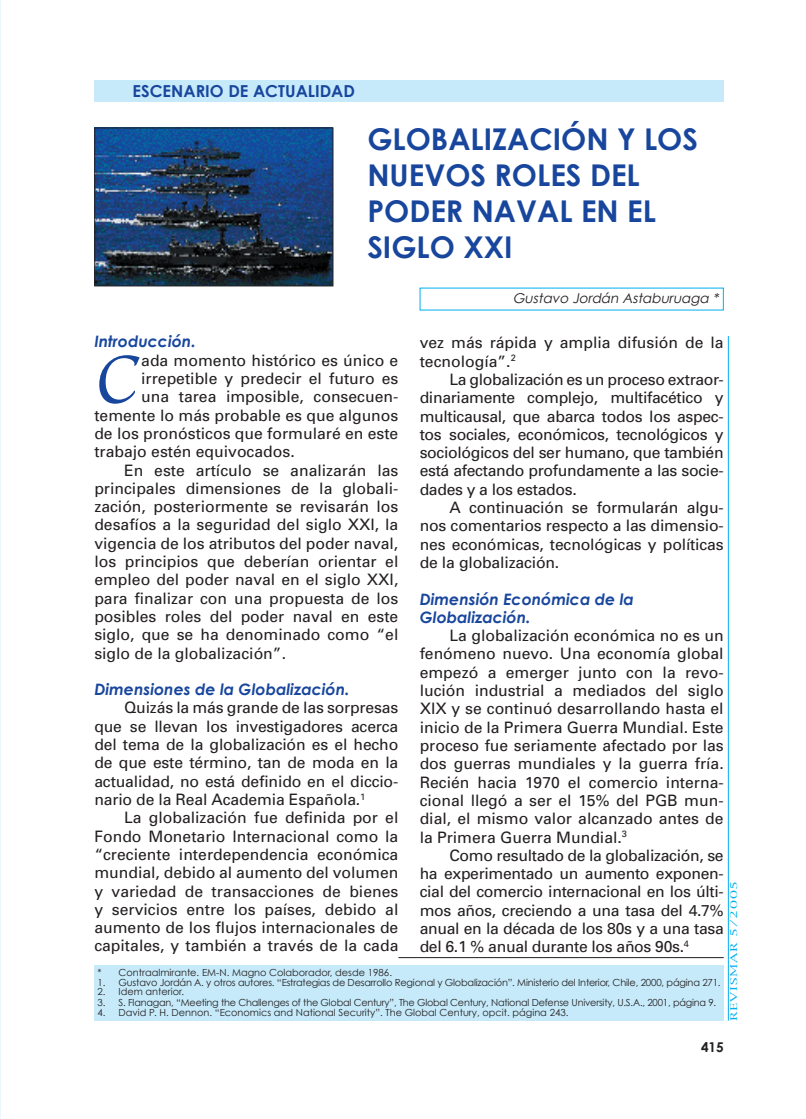
<style>
.page{position:relative;width:806px;height:1119px;background:#fff}
.page>*{position:absolute;margin:0;border:0;box-sizing:border-box;transform-origin:0 0}
.t1{font:69.75px "Apple Chancery";color:#18469d}
.t2{font:700 30px/36px "Century Gothic";color:#18469d}
.t3{font:700 16.5px "Century Gothic";color:#18469d}
.t4{font:15.75px/18.3px "Univers";color:#231f20;text-align:justify}
.t5{font:italic 700 15.75px/18.3px "Century Gothic";color:#18469d}
.t6{font:italic 13.5px "Century Gothic";color:#231f20}
.t7{font:700 13.5px "Century Gothic";color:#231f20}
.t8{font:9.75px "Century Gothic";letter-spacing:-.02em;color:#231f20}
.t9{font:9.75px "Century Gothic";color:#231f20}
.t10{font:9px "New York";letter-spacing:.05em;color:#00aeef;scale:1.5 1}
</style>
<div class="page">
<hr style="left:0;top:0;width:1px;height:1119px;background:#eaf7fd">
<div style="left:94px;top:81px;width:630px;height:21px;background:#c6eafa"></div>
<img style="left:96px;top:130px;width:235px;height:154px">
<div style="left:94px;top:128px;width:239px;height:158px;border:1px solid #231f20"></div>
<div style="left:94px;top:965px;width:630px;height:55px;background:#c6eafa"></div>
<hr style="left:398px;top:957px;width:326px;height:1px;background:#231f20">
<hr style="left:728px;top:336px;width:1px;height:684px;background:#00aeef">
<p class="t3" style="left:133px;top:81px;width:224px">ESCENARIO DE ACTUALIDAD</p>
<h2 class="t2" style="left:367px;top:120px;width:332px">GLOBALIZACIÓN Y LOS<br>NUEVOS ROLES DEL<br>PODER NAVAL EN EL<br>SIGLO XXI</h2>
<p class="t6" style="left:513px;top:290px;width:210px">Gustavo Jordán Astaburuaga *</p>
<p class="t5" style="left:94px;top:332px;width:103px">Introducción.</p>
<h1 class="t1" style="left:94px;top:324px;width:45px">C</h1>
<p class="t4" style="left:141px;top:351px;width:259px">ada momento histórico es único e</p>
<p class="t4" style="left:420px;top:334px;width:305px">vez más rápida y amplia difusión de la tecnología”.<sup>2</sup></p>
<p class="t4" style="left:420px;top:370px;width:306px;text-indent:30px">La globalización es un proceso extraor&shy;dinariamente complejo, multifacético y multicausal, que abarca todos los aspec&shy;tos sociales, económicos, tecnológicos y sociológicos del ser humano, que también está afectando profundamente a las socie&shy;dades y a los estados.</p>
<p class="t4" style="left:420px;top:498px;width:306px;text-indent:30px">A continuación se formularán algu&shy;nos comentarios respecto a las dimensio&shy;nes económicas, tecnológicas y políticas de la globalización.</p>
<p class="t5" style="left:420px;top:589px;width:216px">Dimensión Económica de la<br>Globalización.</p>
<p class="t4" style="left:420px;top:627px;width:306px;text-indent:30px">La globalización económica no es un fenómeno nuevo. Una economía global empezó a emerger junto con la revo&shy;lución industrial a mediados del siglo XIX y se continuó desarrollando hasta el inicio de la Primera Guerra Mundial. Este proceso fue seriamente afectado por las dos guerras mundiales y la guerra fría.<br>Recién hacia 1970 el comercio interna&shy;cional llegó a ser el 15% del PGB mun&shy;dial, el mismo valor alcanzado antes de la Primera Guerra Mundial.<sup>3</sup></p>
<p class="t4" style="left:420px;top:846px;width:306px;text-indent:30px">Como resultado de la globalización, se ha experimentado un aumento exponen&shy;cial del comercio internacional en los últi&shy;mos años, creciendo a una tasa del 4.7% anual en la década de los 80s y a una tasa del 6.1 % anual durante los años 90s.<sup>4</sup></p>
<p class="t4" style="left:141px;top:369px;width:259px">irrepetible y predecir el futuro es</p>
<p class="t4" style="left:141px;top:388px;width:259px">una tarea imposible, consecuen-</p>
<p class="t4" style="left:94px;top:406px;width:306px">temente lo más probable es que algunos</p>
<p class="t4" style="left:94px;top:424px;width:305px">de los pronósticos que formularé en este</p>
<p class="t4" style="left:94px;top:443px;width:202px">trabajo estén equivocados.</p>
<p class="t4" style="left:124px;top:461px;width:276px">En este artículo se analizarán las</p>
<p class="t4" style="left:94px;top:479px;width:306px">principales dimensiones de la globali-</p>
<p class="t4" style="left:94px;top:498px;width:306px">zación, posteriormente se revisarán los</p>
<p class="t4" style="left:94px;top:516px;width:306px">desafíos a la seguridad del siglo XXI, la</p>
<p class="t4" style="left:94px;top:534px;width:305px">vigencia de los atributos del poder naval,</p>
<p class="t4" style="left:94px;top:552px;width:306px">los principios que deberían orientar el</p>
<p class="t4" style="left:94px;top:571px;width:306px">empleo del poder naval en el siglo XXI,</p>
<p class="t4" style="left:94px;top:589px;width:306px">para finalizar con una propuesta de los</p>
<p class="t4" style="left:94px;top:607px;width:306px">posibles roles del poder naval en este</p>
<p class="t4" style="left:94px;top:626px;width:305px">siglo, que se ha denominado como “el</p>
<p class="t4" style="left:94px;top:644px;width:193px">siglo de la globalización”.</p>
<p class="t5" style="left:94px;top:680px;width:257px">Dimensiones de la Globalización.</p>
<p class="t4" style="left:94px;top:699px;width:306px;text-indent:30px">Quizás la más grande de las sorpresas que se llevan los investigadores acerca del tema de la globalización es el hecho de que este término, tan de moda en la actualidad, no está definido en el diccio&shy;nario de la Real Academia Española.<sup>1</sup></p>
<p class="t4" style="left:94px;top:809px;width:306px;text-indent:30px">La globalización fue definida por el Fondo Monetario Internacional como la “creciente interdependencia económica mundial, debido al aumento del volumen y variedad de transacciones de bienes y servicios entre los países, debido al aumento de los flujos internacionales de capitales, y también a través de la cada</p>
<p class="t10" style="left:728px;top:1020px;width:95px;rotate:-90deg">REVISMAR 5/2005</p>
<p class="t9" style="left:97px;top:966px;width:296px">* Contraalmirante. EM-N. Magno Colaborador, desde 1986.</p>
<p class="t8" style="left:97px;top:977px;width:625px">1. Gustavo Jordán A. y otros autores. “Estrategias de Desarrollo Regional y Globalización”. Ministerio del Interior, Chile, 2000, página 271.</p>
<p class="t9" style="left:97px;top:986px;width:88px">2. Idem anterior.</p>
<p class="t8" style="left:97px;top:996px;width:620px">3. S. Flanagan, “Meeting the Challenges of the Global Century”, The Global Century, National Defense University, U.S.A., 2001, página 9.</p>
<p class="t9" style="left:97px;top:1007px;width:473px">4. David P. H. Dennon. “Economics and National Security”. The Global Century, opcit. página 243.</p>
<p class="t7" style="left:701px;top:1038px;width:24px">415</p>
</div>
